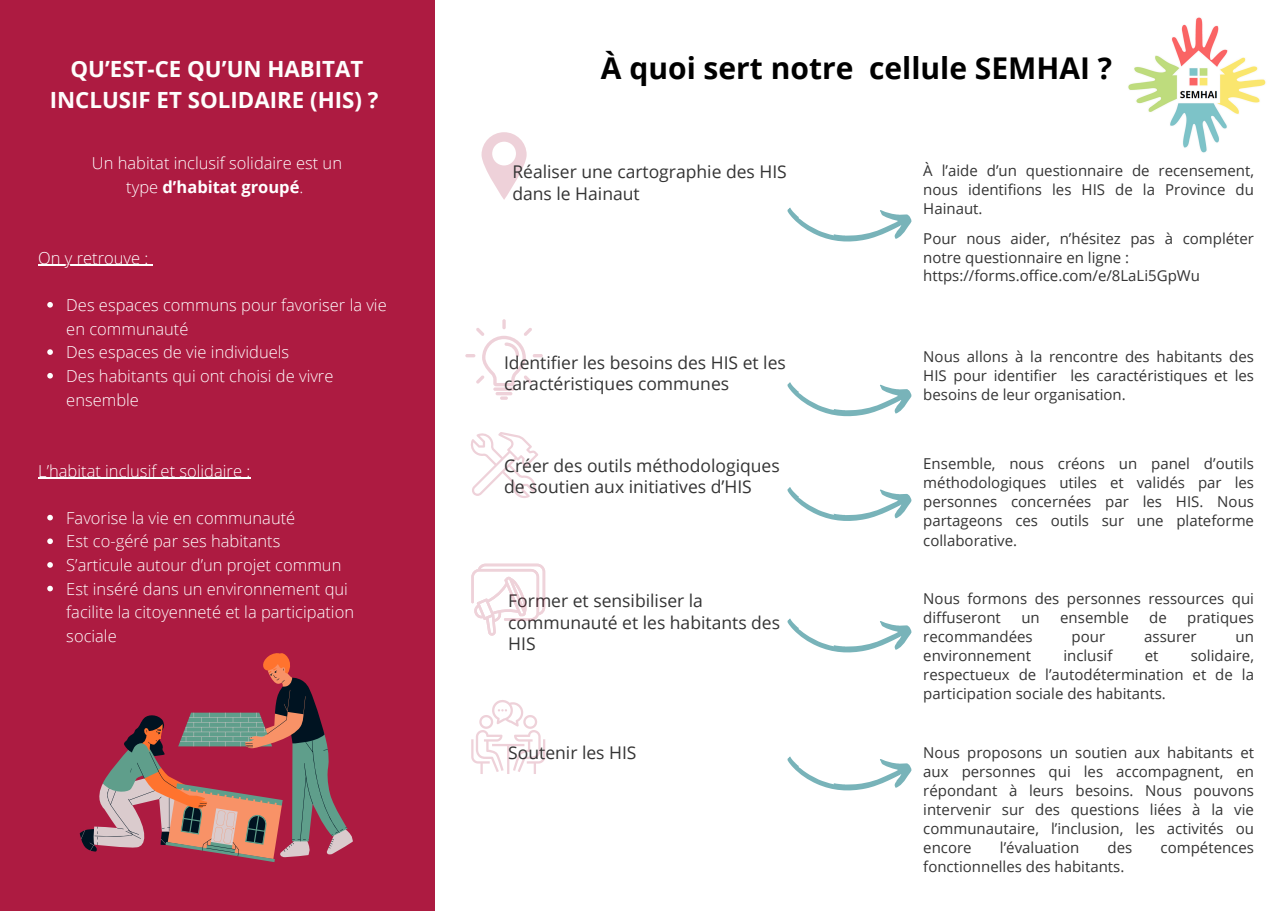
<style>
.page{position:relative;width:1281px;height:911px;background:#fff}
.page>*{position:absolute;margin:0;border:0;box-sizing:border-box;transform-origin:0 0}
.t1{font:700 30px "Open Sans";color:#000}
.t2{font:700 22.35px/30.3px "Open Sans";color:#fefdfc;text-align:center}
.t3{font:17.55px/21.3px "Open Sans";color:#343434}
.t4{font:300 16.5px/23.7px "Open Sans";color:#fff}
.t5{font:15px/19.2px "Open Sans";color:#343434;text-align:justify}
.s1{font-weight:700}
</style>
<div class="page">
<div style="left:0;top:0;width:434px;height:910px;background:#ad1b41"></div>
<svg style="left:80px;top:653px;width:273px;height:208px"></svg>
<svg style="left:94px;top:668px;width:253px;height:187px"></svg>
<img style="left:1128px;top:17px;width:138px;height:136px">
<svg style="left:471px;top:563px;width:74px;height:72px"></svg>
<svg style="left:481px;top:132px;width:45px;height:68px"></svg>
<svg style="left:471px;top:700px;width:74px;height:73px"></svg>
<svg style="left:465px;top:319px;width:78px;height:80px"></svg>
<svg style="left:471px;top:432px;width:67px;height:66px"></svg>
<hr style="left:38px;top:265px;width:110px;height:1px;background:#fff">
<svg style="left:47px;top:302px;width:6px;height:5px"></svg>
<svg style="left:47px;top:349px;width:6px;height:6px"></svg>
<svg style="left:47px;top:373px;width:6px;height:5px"></svg>
<hr style="left:38px;top:477px;width:212px;height:1px;background:#fff">
<svg style="left:47px;top:514px;width:6px;height:6px"></svg>
<svg style="left:47px;top:538px;width:6px;height:6px"></svg>
<svg style="left:47px;top:562px;width:6px;height:5px"></svg>
<svg style="left:47px;top:585px;width:6px;height:6px"></svg>
<svg style="left:787px;top:207px;width:125px;height:35px"></svg>
<svg style="left:787px;top:382px;width:125px;height:35px"></svg>
<svg style="left:787px;top:487px;width:125px;height:34px"></svg>
<svg style="left:787px;top:618px;width:125px;height:35px"></svg>
<svg style="left:787px;top:756px;width:125px;height:35px"></svg>
<p class="t2" style="left:50px;top:54px;width:330px">QU’EST-CE QU’UN HABITAT<br>INCLUSIF ET SOLIDAIRE (HIS) ?</p>
<p class="t4" style="left:92px;top:151px;width:252px;text-align:center">Un habitat inclusif solidaire est un type <span class="s1">d’habitat groupé</span>.</p>
<p class="t4" style="left:38px;top:245px;width:112px">On y retrouve :</p>
<h3 class="t4" style="left:66px;top:292px;width:322px">Des espaces communs pour favoriser la vie en communauté</h3>
<p class="t4" style="left:66px;top:340px;width:224px">Des espaces de vie individuels</p>
<p class="t4" style="left:66px;top:363px;width:268px">Des habitants qui ont choisi de vivre ensemble</p>
<p class="t4" style="left:38px;top:458px;width:213px">L’habitat inclusif et solidaire :</p>
<p class="t4" style="left:66px;top:505px;width:230px">Favorise la vie en communauté</p>
<p class="t4" style="left:66px;top:529px;width:215px">Est co-géré par ses habitants</p>
<p class="t4" style="left:66px;top:552px;width:276px">S’articule autour d’un projet commun</p>
<h1 class="t4" style="left:66px;top:576px;width:289px">Est inséré dans un environnement qui facilite la citoyenneté et la participation sociale</h1>
<p class="t1" style="left:601px;top:47px;width:513px">À quoi sert notre cellule SEMHAI ?</p>
<p class="t3" style="left:512px;top:161px;width:276px">Réaliser une cartographie des HIS dans le Hainaut</p>
<p class="t5" style="left:923px;top:161px;width:332px;line-height:18.8px">À l’aide d’un questionnaire de recensement, nous identifions les HIS de la Province du Hainaut.</p>
<p class="t5" style="left:923px;top:228px;width:332px;line-height:18.8px">Pour nous aider, n’hésitez pas à compléter notre questionnaire en ligne :</p>
<p class="t5" style="left:923px;top:266px;width:278px">https://forms.office.com/e/8LaLi5GpWu</p>
<h3 class="t3" style="left:504px;top:351px;width:283px">Identifier les besoins des HIS et les caractéristiques communes</h3>
<h3 class="t3" style="left:504px;top:454px;width:277px">Créer des outils méthodologiques de soutien aux initiatives d’HIS</h3>
<h3 class="t3" style="left:508px;top:589px;width:273px">Former et sensibiliser la communauté et les habitants des<br>HIS</h3>
<p class="t3" style="left:508px;top:741px;width:130px">Soutenir les HIS</p>
<p class="t5" style="left:923px;top:346px;width:332px">Nous allons à la rencontre des habitants des HIS pour identifier les caractéristiques et les besoins de leur organisation.</p>
<p class="t5" style="left:923px;top:453px;width:332px">Ensemble, nous créons un panel d’outils méthodologiques utiles et validés par les personnes concernées par les HIS. Nous partageons ces outils sur une plateforme collaborative.</p>
<p class="t5" style="left:923px;top:588px;width:332px">Nous formons des personnes ressources qui diffuseront</p>
<p class="t5" style="left:1021px;top:607px;width:20px">un</p>
<p class="t5" style="left:1060px;top:607px;width:70px">ensemble</p>
<p class="t5" style="left:1149px;top:607px;width:19px">de</p>
<p class="t5" style="left:1187px;top:607px;width:68px">pratiques</p>
<p class="t5" style="left:923px;top:626px;width:111px">recommandées</p>
<p class="t5" style="left:1071px;top:626px;width:35px">pour</p>
<p class="t5" style="left:1143px;top:626px;width:54px">assurer</p>
<p class="t5" style="left:1235px;top:626px;width:20px">un</p>
<p class="t5" style="left:923px;top:645px;width:109px">environnement</p>
<p class="t5" style="left:1063px;top:645px;width:51px">inclusif</p>
<p class="t5" style="left:1144px;top:645px;width:15px">et</p>
<p class="t5" style="left:923px;top:645px;width:332px;text-indent:267px">solidaire, respectueux de l’autodétermination et de la participation sociale des habitants.</p>
<h3 class="t5" style="left:923px;top:741px;width:332px">Nous proposons un soutien aux habitants et aux personnes qui les accompagnent, en répondant à leurs besoins. Nous pouvons intervenir sur des questions liées à la vie communautaire, l’inclusion, les activités ou encore</h3>
<h3 class="t5" style="left:999px;top:837px;width:81px">l’évaluation</h3>
<h3 class="t5" style="left:1107px;top:837px;width:26px">des</h3>
<h3 class="t5" style="left:1160px;top:837px;width:95px">compétences</h3>
<h3 class="t5" style="left:923px;top:856px;width:202px">fonctionnelles des habitants.</h3>
</div>
